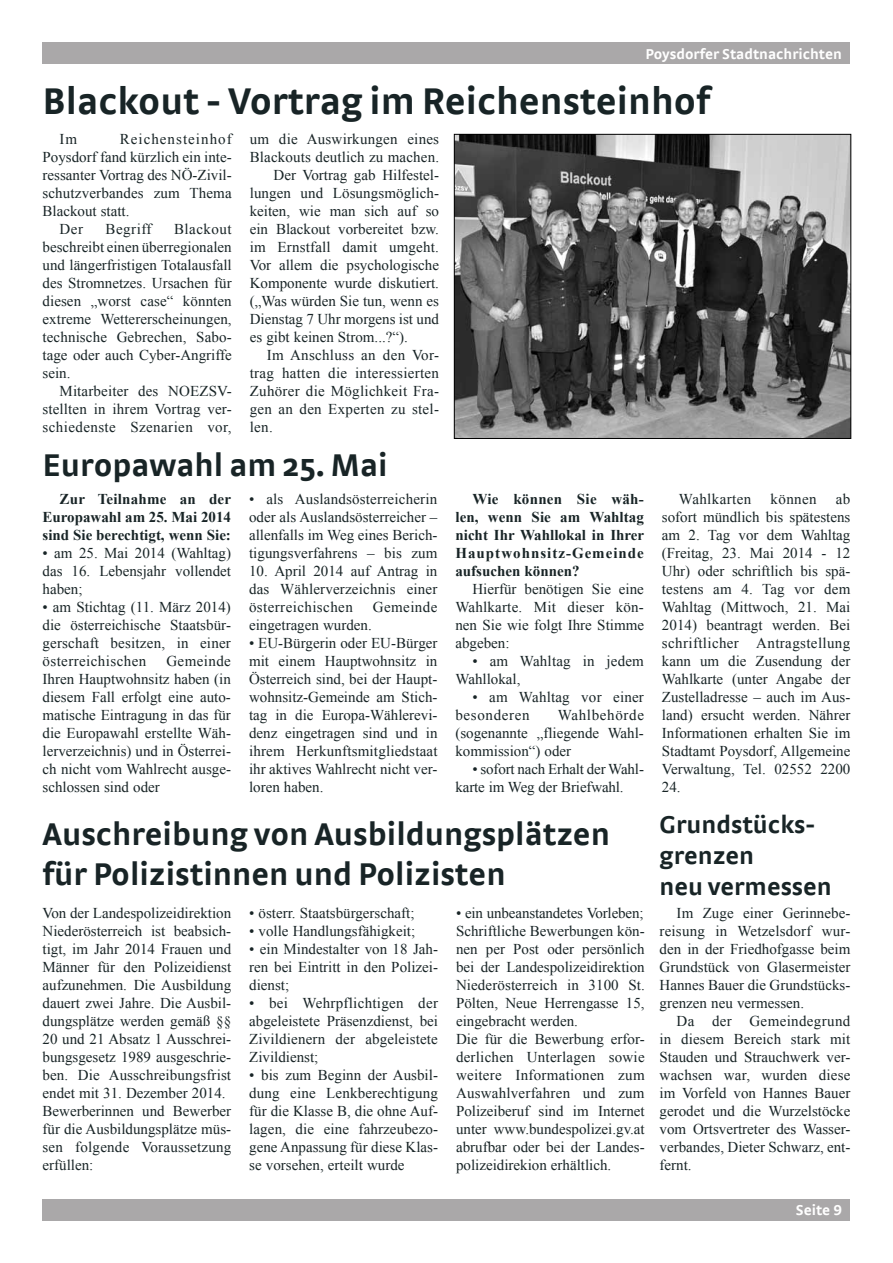
<style>
.page{position:relative;width:893px;height:1263px;background:#fff}
.page>*{position:absolute;margin:0;border:0;box-sizing:border-box;transform-origin:0 0}
.t1{font:39px "Strada";color:#182426}
.t2{font:33px/39.6px "Strada";color:#182426}
.t3{font:25.5px/30.6px "Strada";color:#182426}
.t4{font:15px/18px "Times New Roman";color:#182426;text-align:justify}
.t5{font:700 15px/18px "Times New Roman";color:#182426;text-align:justify}
.t6{font:15px "Times New Roman";letter-spacing:.02em;color:#182426}
.t7{font:700 15px "Strada TF";color:#fff}
.t8{font:15px "Times New Roman";letter-spacing:.07em;color:#182426}
.t9{font:15px "Times New Roman";letter-spacing:.025em;color:#182426}
.t10{font:15px "Times New Roman";letter-spacing:.03em;color:#182426}
.t11{font:15px "Times New Roman";letter-spacing:.035em;color:#182426}
</style>
<div class="page">
<div style="left:43px;top:43px;width:807px;height:21px;background:#aaa8a9"></div>
<div style="left:43px;top:1199px;width:807px;height:21px;background:#aaa8a9"></div>
<img style="left:456px;top:136px;width:393px;height:301px">
<div style="left:454px;top:134px;width:397px;height:305px;border:1px solid #000"></div>
<p class="t7" style="left:646px;top:45px;width:198px">Poysdorfer Stadtnachrichten</p>
<h1 class="t1" style="left:43px;top:78px;width:669px">Blackout - Vortrag im Reichensteinhof</h1>
<p class="t4" style="left:60px;top:130px;width:19px">Im</p>
<p class="t8" style="left:120px;top:129px;width:113px">Reichensteinhof</p>
<p class="t4" style="left:43px;top:148px;width:191px">Poysdorf fand kürzlich ein inte-</p>
<p class="t4" style="left:43px;top:166px;width:191px">ressanter Vortrag des NÖ-Zivil-</p>
<p class="t4" style="left:43px;top:184px;width:191px">schutzverbandes zum Thema</p>
<p class="t4" style="left:43px;top:202px;width:89px">Blackout statt.</p>
<p class="t4" style="left:60px;top:220px;width:25px">Der</p>
<p class="t11" style="left:106px;top:219px;width:48px">Begriff</p>
<p class="t4" style="left:43px;top:220px;width:191px;text-indent:132px">Blackout beschreibt einen überregionalen und längerfristigen Totalausfall des Stromnetzes. Ursachen für diesen „worst case“ könnten extreme Wettererscheinungen, technische Gebrechen, Sabo&shy;tage oder auch Cyber-Angriffe sein.</p>
<p class="t4" style="left:43px;top:382px;width:191px;text-indent:17px">Mitarbeiter des NOEZSV&shy;stellten in ihrem Vortrag ver&shy;schiedenste Szenarien vor,</p>
<p class="t4" style="left:250px;top:130px;width:191px">um die Auswirkungen eines</p>
<p class="t4" style="left:250px;top:148px;width:191px">Blackouts deutlich zu machen.</p>
<p class="t4" style="left:274px;top:166px;width:167px">Der Vortrag gab Hilfestel-</p>
<p class="t4" style="left:250px;top:184px;width:191px">lungen und Lösungsmöglich-</p>
<p class="t4" style="left:250px;top:202px;width:191px">keiten, wie man sich auf so</p>
<p class="t4" style="left:250px;top:220px;width:191px">ein Blackout vorbereitet bzw.</p>
<p class="t4" style="left:250px;top:238px;width:191px">im Ernstfall damit umgeht.</p>
<p class="t4" style="left:250px;top:256px;width:191px">Vor allem die psychologische</p>
<p class="t4" style="left:250px;top:274px;width:191px">Komponente wurde diskutiert.</p>
<p class="t4" style="left:250px;top:292px;width:191px">(„Was würden Sie tun, wenn es</p>
<p class="t4" style="left:250px;top:310px;width:191px">Dienstag 7 Uhr morgens ist und</p>
<p class="t4" style="left:250px;top:328px;width:160px">es gibt keinen Strom...?“).</p>
<p class="t6" style="left:267px;top:345px;width:174px">Im Anschluss an den Vor-</p>
<p class="t6" style="left:250px;top:363px;width:191px">trag hatten die interessierten</p>
<p class="t6" style="left:250px;top:381px;width:191px">Zuhörer die Möglichkeit Fra-</p>
<p class="t6" style="left:250px;top:399px;width:191px">gen an den Experten zu stel-</p>
<p class="t4" style="left:250px;top:418px;width:24px">len.</p>
<h2 class="t2" style="left:43px;top:444px;width:346px">Europawahl am 25. Mai</h2>
<p class="t5" style="left:43px;top:490px;width:190px;text-indent:17px">Zur Teilnahme an der Europawahl am 25. Mai 2014 sind Sie berechtigt, wenn Sie:</p>
<p class="t4" style="left:43px;top:544px;width:190px">• am 25. Mai 2014 (Wahltag) das 16. Lebensjahr vollendet haben;</p>
<p class="t4" style="left:43px;top:598px;width:190px">• am Stichtag (11. März 2014) die österreichische Staatsbür&shy;gerschaft besitzen, in einer österreichischen</p>
<p class="t4" style="left:43px;top:652px;width:190px;text-indent:124px">Gemeinde Ihren Hauptwohnsitz haben (in diesem Fall erfolgt eine auto&shy;matische Eintragung in das für die Europawahl erstellte Wäh&shy;lerverzeichnis) und in Österrei&shy;ch nicht vom Wahlrecht ausge&shy;schlossen sind oder</p>
<p class="t4" style="left:249px;top:490px;width:190px">• als Auslandsösterreicherin oder als Auslandsösterreicher – allenfalls im Weg eines Berich&shy;tigungsverfahrens – bis zum</p>
<p class="t4" style="left:249px;top:562px;width:190px">10. April 2014 auf Antrag in das Wählerverzeichnis einer österreichischen</p>
<p class="t10" style="left:373px;top:597px;width:66px">Gemeinde</p>
<p class="t4" style="left:249px;top:616px;width:124px">eingetragen wurden.</p>
<p class="t4" style="left:249px;top:634px;width:190px">• EU-Bürgerin oder EU-Bürger mit einem Hauptwohnsitz in Österreich sind, bei der Haupt&shy;wohnsitz-Gemeinde am Stich&shy;tag in die Europa-Wählerevi&shy;denz eingetragen sind und in ihrem Herkunftsmitgliedstaat ihr aktives Wahlrecht nicht ver&shy;loren haben.</p>
<p class="t5" style="left:455px;top:490px;width:190px;text-indent:17px">Wie können Sie wäh&shy;len, wenn Sie am Wahltag nicht Ihr Wahllokal in Ihrer Hauptwohnsitz-Gemeinde aufsuchen können?</p>
<p class="t4" style="left:455px;top:580px;width:190px;text-indent:17px">Hierfür benötigen Sie eine Wahlkarte. Mit dieser kön&shy;nen Sie wie folgt Ihre Stimme abgeben:</p>
<p class="t4" style="left:455px;top:652px;width:190px;text-indent:17px">• am Wahltag in jedem<br>Wahllokal,</p>
<p class="t4" style="left:455px;top:688px;width:190px;text-indent:17px">• am Wahltag vor einer besonderen</p>
<p class="t4" style="left:455px;top:706px;width:190px;text-indent:102px">Wahlbehörde (sogenannte „fliegende Wahl&shy;kommission“) oder</p>
<p class="t4" style="left:455px;top:760px;width:190px;text-indent:17px">• sofort nach Erhalt der Wahl&shy;karte im Weg der Briefwahl.</p>
<p class="t4" style="left:662px;top:490px;width:190px;text-indent:174px">ab sofort mündlich bis spätestens am 2. Tag vor dem Wahltag (Freitag, 23. Mai 2014 - 12<br>Uhr) oder schriftlich bis spä&shy;testens am 4. Tag vor dem Wahltag (Mittwoch, 21. Mai 2014) beantragt werden. Bei schriftlicher Antragstellung kann um die Zusendung der Wahlkarte (unter Angabe der Zustelladresse – auch im Aus&shy;land) ersucht werden. Nährer Informationen erhalten Sie im Stadtamt Poysdorf, Allgemeine Verwaltung, Tel. 02552 2200<br>24.</p>
<p class="t9" style="left:679px;top:489px;width:74px">Wahlkarten</p>
<p class="t4" style="left:770px;top:490px;width:48px">können</p>
<h2 class="t2" style="left:43px;top:814px;width:569px">Auschreibung von Ausbildungsplätzen für Polizistinnen und Polizisten</h2>
<h3 class="t3" style="left:660px;top:809px;width:174px">Grundstücks&shy;grenzen<br>neu vermessen</h3>
<p class="t4" style="left:43px;top:904px;width:190px;text-align:left">Von der Landespolizeidirektion<br>Niederösterreich ist beabsich&shy;tigt, im Jahr 2014 Frauen und<br>Männer für den Polizeidienst aufzunehmen. Die Ausbildung dauert zwei Jahre. Die Ausbil&shy;dungsplätze werden gemäß §§<br>20 und 21 Absatz 1 Ausschrei&shy;bungsgesetz 1989 ausgeschrie&shy;ben. Die Ausschreibungsfrist endet mit 31. Dezember 2014.<br>Bewerberinnen und Bewerber für die Ausbildungsplätze müs&shy;sen folgende Voraussetzung erfüllen:</p>
<p class="t4" style="left:249px;top:904px;width:167px">• österr. Staatsbürgerschaft;</p>
<p class="t4" style="left:249px;top:922px;width:167px">• volle Handlungsfähigkeit;</p>
<p class="t4" style="left:249px;top:940px;width:190px">• ein Mindestalter von 18 Jah&shy;ren bei Eintritt in den Polizei&shy;dienst;</p>
<p class="t4" style="left:249px;top:994px;width:190px">• bei Wehrpflichtigen der abgeleistete Präsenzdienst, bei Zivildienern der abgeleistete Zivildienst;</p>
<p class="t4" style="left:249px;top:1066px;width:190px">• bis zum Beginn der Ausbil&shy;dung eine Lenkberechtigung für die Klasse B, die ohne Auf&shy;lagen, die eine fahrzeubezo&shy;gene Anpassung für diese Klas&shy;se vorsehen, erteilt wurde</p>
<p class="t4" style="left:456px;top:904px;width:190px;text-align:left">• ein unbeanstandetes Vorleben;<br>Schriftliche Bewerbungen kön&shy;nen per Post oder persönlich bei der Landespolizeidirektion<br>Niederösterreich in 3100 St.<br>Pölten, Neue Herrengasse 15, eingebracht werden.<br>Die für die Bewerbung erfor&shy;derlichen Unterlagen sowie weitere Informationen zum<br>Auswahlverfahren und zum<br>Polizeiberuf sind im Internet unter www.bundespolizei.gv.at abrufbar oder bei der Landes&shy;polizeidirekion erhältlich.</p>
<p class="t4" style="left:660px;top:904px;width:192px;text-indent:17px">Im Zuge einer Gerinnebe&shy;reisung in Wetzelsdorf wur&shy;den in der Friedhofgasse beim Grundstück von Glasermeister Hannes Bauer die Grundstücks&shy;grenzen neu vermessen.</p>
<p class="t4" style="left:660px;top:1012px;width:192px;text-indent:17px">Da der Gemeindegrund in diesem Bereich stark mit Stauden und Strauchwerk ver&shy;wachsen war, wurden diese im Vorfeld von Hannes Bauer gerodet und die Wurzelstöcke vom Ortsvertreter des Wasser&shy;verbandes, Dieter Schwarz, ent&shy;fernt.</p>
<p class="t7" style="left:796px;top:1201px;width:48px">Seite 9</p>
</div>
